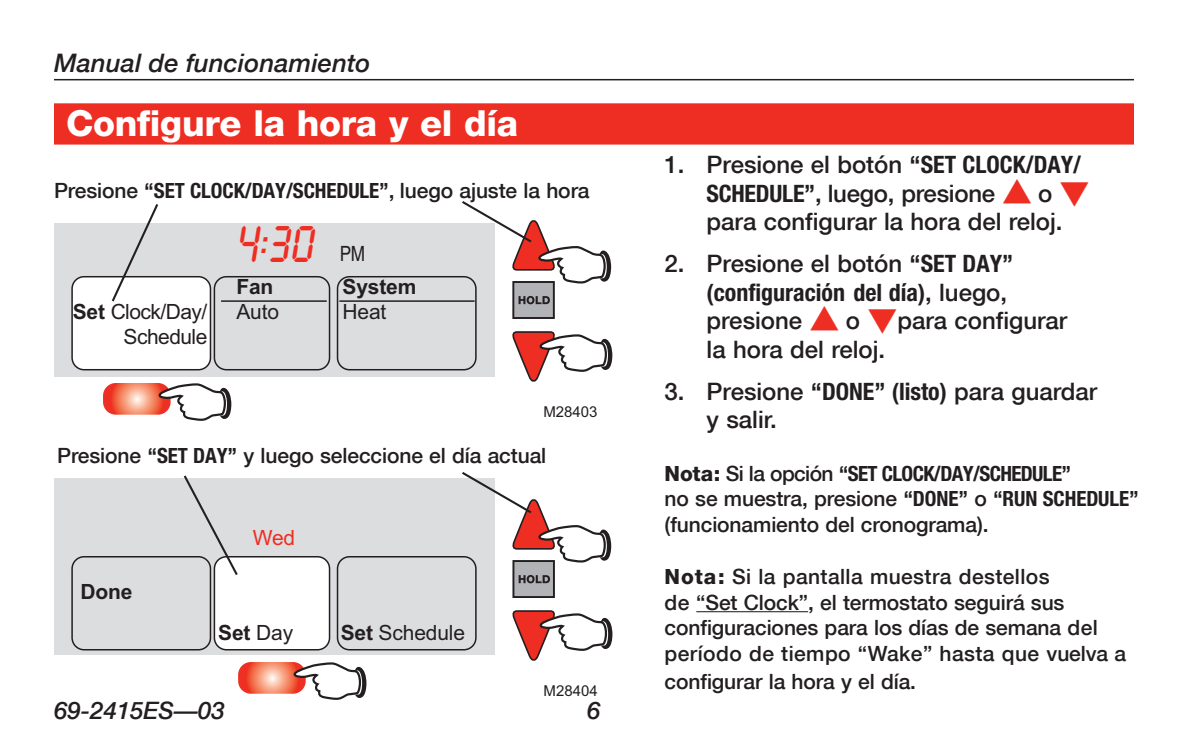
<style>
.page{position:relative;width:1188px;height:756px;background:#fff}
.page>*{position:absolute;margin:0;border:0;box-sizing:border-box;transform-origin:0 0}
.t1{font:54px "LCD Hwell";color:#ee2e22;scale:.9 1}
.t2{font:800 36px "Helvetica Neue";letter-spacing:-.01em;color:#fff}
.t3{font:italic 500 25.5px "Helvetica Neue";letter-spacing:.005em;color:#231f20}
.t4{font:500 24px/28.5px "Helvetica Neue";color:#231f20}
.t5{font:italic 500 24px "Helvetica Neue";color:#231f20}
.t6{font:500 21px/25.5px "Helvetica Neue";letter-spacing:-.005em;color:#231f20}
.t7{font:21px/25.2px "Arial";letter-spacing:-.015em;color:#231f20;text-align:right}
.t8{font:700 21px "Arial";letter-spacing:-.005em;color:#231f20}
.t9{font:21px "Arial";color:#ee2e22}
.t10{font:condensed 21px "Helvetica";color:#231f20}
.t11{font:15px "Arial";color:#231f20}
.s1{font-weight:700;font-stretch:condensed}
.s2{font-weight:700}
.s3{font-weight:400}
.s4{color:#ee2e22}
.s5{font-weight:800}
</style>
<div class="page">
<hr style="left:54px;top:79px;width:1080px;height:1px;background:#231f20">
<div style="left:512px;top:560px;width:43px;height:38px;background:#b2b3b7;border:2px solid #231f20"></div>
<svg style="left:519px;top:575px;width:31px;height:8px"></svg>
<svg style="left:512px;top:610px;width:100px;height:51px"></svg>
<svg style="left:238px;top:662px;width:129px;height:38px"></svg>
<div style="left:54px;top:478px;width:440px;height:177px;background:#dcdddf"></div>
<svg style="left:71px;top:556px;width:406px;height:95px"></svg>
<div style="left:54px;top:223px;width:440px;height:154px;background:#dcdddf"></div>
<div style="left:72px;top:277px;width:138px;height:93px;background:#fff;border-radius:12px"></div>
<div style="left:71px;top:276px;width:140px;height:94px;border:2px solid #231f20;border-radius:12px"></div>
<div style="left:54px;top:103px;width:1080px;height:42px;background:#ee2e22"></div>
<hr style="left:696px;top:611px;width:112px;height:1px;background:#231f20">
<svg style="left:103px;top:201px;width:509px;height:220px"></svg>
<svg style="left:182px;top:475px;width:58px;height:102px"></svg>
<svg style="left:460px;top:472px;width:152px;height:92px"></svg>
<p class="t3" style="left:54px;top:48px;width:318px">Manual de funcionamiento</p>
<h2 class="t2" style="left:66px;top:101px;width:454px">Configure la hora y el día</h2>
<p class="t6" style="left:54px;top:177px;width:537px">Presione <span class="s1">“SET CLOCK/DAY/SCHEDULE”</span>, luego ajuste la hora</p>
<h1 class="t1" style="left:236px;top:218px;width:87px">4:30</h1>
<p class="t10" style="left:340px;top:242px;width:27px">PM</p>
<p class="t8" style="left:236px;top:273px;width:39px">Fan</p>
<p class="t8" style="left:343px;top:273px;width:75px">System</p>
<p class="t7" style="left:343px;top:300px;width:45px">Heat</p>
<p class="t7" style="left:73px;top:299px;width:136px"><span class="s2">Set</span> Clock/Day/<br>Schedule</p>
<p class="t7" style="left:236px;top:300px;width:44px">Auto</p>
<p class="t11" style="left:543px;top:402px;width:56px">M28403</p>
<p class="t6" style="left:57px;top:442px;width:491px">Presione <span class="s1">“SET DAY”</span> y luego seleccione el día actual</p>
<p class="t8" style="left:80px;top:578px;width:54px">Done</p>
<p class="t9" style="left:253px;top:524px;width:44px">Wed</p>
<p class="t8" style="left:218px;top:619px;width:76px">Set <span class="s3">Day</span></p>
<p class="t7" style="left:341px;top:620px;width:126px"><span class="s2">Set</span> Schedule</p>
<p class="t11" style="left:544px;top:681px;width:56px">M28404</p>
<p class="t5" style="left:54px;top:696px;width:172px">69-2415ES—03</p>
<p class="t5" style="left:587px;top:696px;width:15px">6</p>
<p class="t4" style="left:707px;top:150px;width:384px;text-indent:-42px">1. Presione el botón <span class="s1">“SET CLOCK/DAY/<br>SCHEDULE”</span>, luego, presione <span class="s4">▲</span> o <span class="s4">▼ </span>para configurar la hora del reloj.</p>
<p class="t4" style="left:707px;top:249px;width:362px;text-indent:-42px">2. Presione el botón <span class="s1">“SET DAY” (configuración del día)</span>, luego, presione <span class="s4">▲</span> o <span class="s4">▼</span>para configurar la hora del reloj.</p>
<p class="t4" style="left:707px;top:377px;width:392px;text-indent:-42px">3. Presione <span class="s1">“DONE” (listo)</span> para guardar y salir.</p>
<p class="t6" style="left:665px;top:460px;width:476px"><span class="s5">Nota:</span> Si la opción <span class="s1">“SET CLOCK/DAY/SCHEDULE”<br></span>no se muestra, presione <span class="s1">“DONE”</span> o <span class="s1">“RUN SCHEDULE” </span>(funcionamiento del cronograma).</p>
<p class="t6" style="left:665px;top:564px;width:463px"><span class="s5">Nota:</span> Si la pantalla muestra destellos<br>de “Set Clock”, el termostato seguirá sus configuraciones para los días de semana del período de tiempo “Wake” hasta que vuelva a</p>
<p class="t6" style="left:665px;top:669px;width:253px">configurar la hora y el día.</p>
</div>
